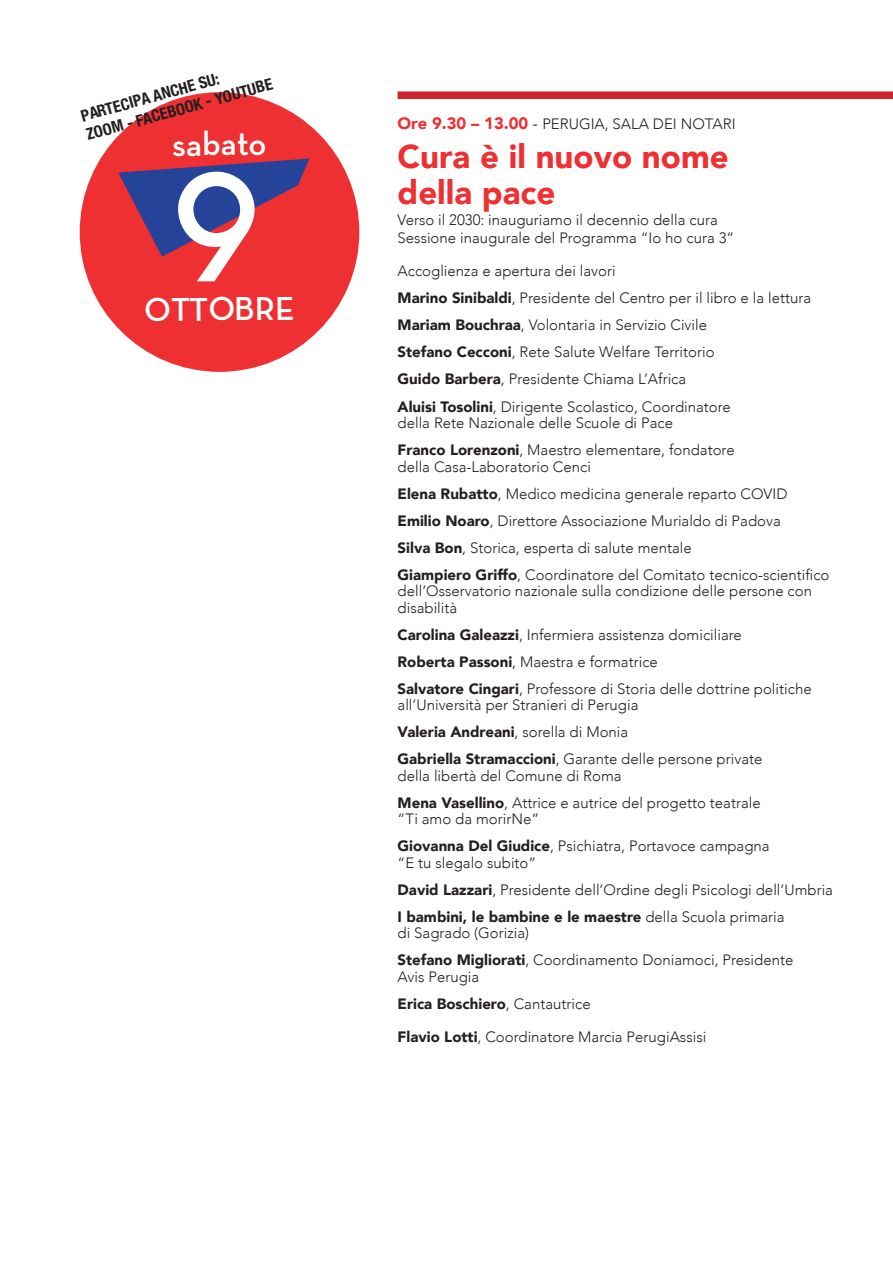
<style>
.page{position:relative;width:893px;height:1263px;background:#fff}
.page>*{position:absolute;margin:0;border:0;box-sizing:border-box;transform-origin:0 0}
.t1{font:500 152.7px "Lubalin BQ";color:#fff}
.t2{font:600 33.75px "Neutra Text";color:#fff}
.t3{font:900 33px/36px "Avenir";color:#ee3033}
.t4{font:700 condensed 16.2px/19.2px "Helvetica Neue";color:#231f20}
.t5{font:300 15px/27px "Avenir";color:#231f20}
.s1{font-weight:900;font-size:16.5px;color:#ee3033}
.s2{font-size:16.5px}
.s3{font-weight:900}
</style>
<div class="page">
<div style="left:80px;top:92px;width:279px;height:280px;background:#ee3033;border-radius:50%"></div>
<svg style="left:118px;top:159px;width:191px;height:98px"></svg>
<div style="left:398px;top:91px;width:495px;height:8px;background:#d1232a"></div>
<p class="t4" style="left:79px;top:106px;width:194px;rotate:-15deg">PARTECIPA ANCHE SU:<br>ZOOM - FACEBOOK - YOUTUBE</p>
<h2 class="t2" style="left:172px;top:124px;width:96px;rotate:-1deg">sabato</h2>
<h1 class="t1" style="left:172px;top:140px;width:91px">9</h1>
<h2 class="t2" style="left:143px;top:289px;width:152px;rotate:-1deg">OTTOBRE</h2>
<p class="t5" style="left:398px;top:110px;width:339px"><span class="s1">Ore 9.30 – 13.00</span> <span class="s2">-</span> PERUGIA, SALA DEI NOTARI</p>
<h3 class="t3" style="left:398px;top:138px;width:333px">Cura è il nuovo nome della pace</h3>
<p class="t5" style="left:398px;top:211px;width:338px;line-height:18px">Verso il 2030: inauguriamo il decennio della cura<br>Sessione inaugurale del Programma “Io ho cura 3”</p>
<p class="t5" style="left:398px;top:258px;width:415px">Accoglienza e apertura dei lavori<br><span class="s3">Marino Sinibaldi</span>, Presidente del Centro per il libro e la lettura <span class="s3">Mariam Bouchraa</span>, Volontaria in Servizio Civile<br><span class="s3">Stefano Cecconi</span>, Rete Salute Welfare Territorio<br><span class="s3">Guido Barbera</span>, Presidente Chiama L’Africa<br><span class="s3">Aluisi Tosolini</span>, Dirigente Scolastico, Coordinatore</p>
<p class="t5" style="left:398px;top:409px;width:339px">della Rete Nazionale delle Scuole di Pace<br><span class="s3">Franco Lorenzoni</span>, Maestro elementare, fondatore</p>
<p class="t5" style="left:398px;top:453px;width:433px">della Casa-Laboratorio Cenci<br><span class="s3">Elena Rubatto</span>, Medico medicina generale reparto COVID <span class="s3">Emilio Noaro</span>, Direttore Associazione Murialdo di Padova<br><span class="s3">Silva Bon</span>, Storica, esperta di salute mentale<br><span class="s3">Giampiero Griffo</span>, Coordinatore del Comitato tecnico-scientifico</p>
<p class="t5" style="left:398px;top:583px;width:416px;line-height:16.5px">dell’Osservatorio nazionale sulla condizione delle persone con disabilità</p>
<p class="t5" style="left:398px;top:621px;width:416px"><span class="s3">Carolina Galeazzi</span>, Infermiera assistenza domiciliare<br><span class="s3">Roberta Passoni</span>, Maestra e formatrice<br><span class="s3">Salvatore Cingari</span>, Professore di Storia delle dottrine politiche</p>
<p class="t5" style="left:398px;top:691px;width:366px">all’Università per Stranieri di Perugia<br><span class="s3">Valeria Andreani</span>, sorella di Monia<br><span class="s3">Gabriella Stramaccioni</span>, Garante delle persone private</p>
<p class="t5" style="left:398px;top:762px;width:365px">della libertà del Comune di Roma<br><span class="s3">Mena Vasellino</span>, Attrice e autrice del progetto teatrale</p>
<p class="t5" style="left:398px;top:805px;width:374px">“Ti amo da morirNe”<br><span class="s3">Giovanna Del Giudice</span>, Psichiatra, Portavoce campagna</p>
<p class="t5" style="left:398px;top:849px;width:437px">“E tu slegalo subito”<br><span class="s3">David Lazzari</span>, Presidente dell’Ordine degli Psicologi dell’Umbria<br><span class="s3">I bambini, le bambine e le maestre</span> della Scuola primaria</p>
<p class="t5" style="left:398px;top:919px;width:397px">di Sagrado (Gorizia)<br><span class="s3">Stefano Migliorati</span>, Coordinamento Doniamoci, Presidente</p>
<p class="t5" style="left:398px;top:963px;width:195px">Avis Perugia<br><span class="s3">Erica Boschiero</span>, Cantautrice</p>
<p class="t5" style="left:398px;top:1023px;width:310px"><span class="s3">Flavio Lotti</span>, Coordinatore Marcia PerugiAssisi</p>
</div>
